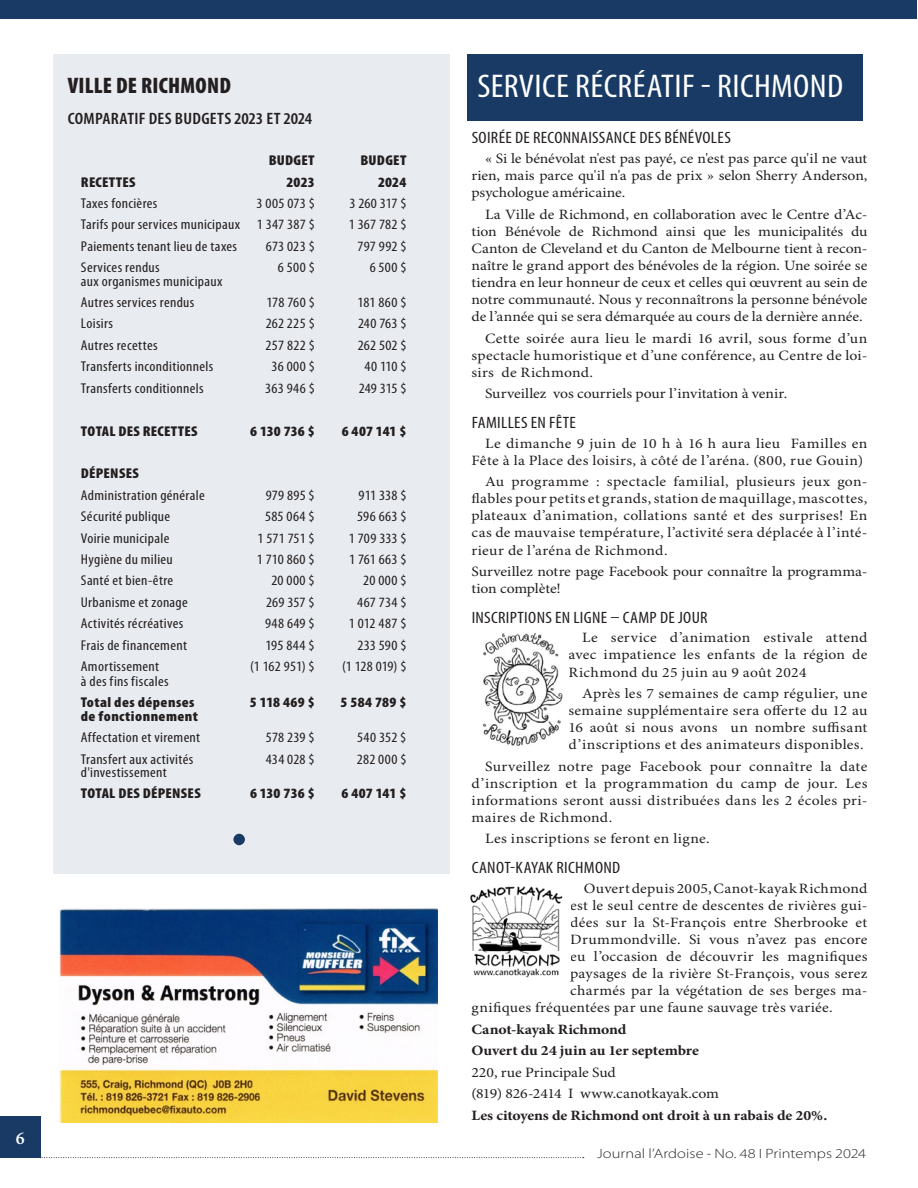
<style>
.page{position:relative;width:918px;height:1188px;background:#fff}
.page>*{position:absolute;margin:0;border:0;box-sizing:border-box;transform-origin:0 0}
.t1{font:90px "Stone Serif";color:#183a64}
.t2{font:condensed 33px "Myriad Pro";letter-spacing:.01em;color:#fff;scale:1.1 1}
.t3{font:900 condensed 22.5px "Myriad Pro";letter-spacing:.01em;color:#231f20}
.t4{font:600 18px "Minion Pro";color:#fff}
.t5{font:condensed 16.5px "Myriad Pro";letter-spacing:.015em;color:#231f20;scale:1.1 1}
.t6{font:600 condensed 16.5px "Myriad Pro";letter-spacing:.015em;color:#231f20;scale:1.1 1}
.t7{font:14.25px/17.1px "Minion Pro";letter-spacing:.015em;color:#231f20;text-align:justify;scale:1.1 1}
.t8{font:condensed 14.25px/21.5px "Myriad Pro";letter-spacing:.02em;color:#231f20;scale:1.1 1}
.t9{font:900 condensed 14.25px "Myriad Pro";letter-spacing:.015em;color:#231f20;scale:1.1 1}
.t10{font:700 14.25px/21.5px "Minion Pro";letter-spacing:-.01em;color:#231f20;scale:1.1 1}
.t11{font:14.25px/17.1px "Minion Pro";letter-spacing:-.005em;color:#231f20;scale:1.1 1}
.t12{font:300 semi-expanded 13.5px "Myriad Pro";letter-spacing:.005em;color:#231f20;scale:1.1 1}
</style>
<div class="page">
<div style="left:467px;top:54px;width:396px;height:67px;background:#183a64"></div>
<img style="left:60px;top:909px;width:378px;height:214px">
<img style="left:470px;top:886px;width:93px;height:92px">
<img style="left:482px;top:632px;width:81px;height:114px">
<svg style="left:41px;top:1157px;width:543px;height:1px"></svg>
<div style="left:0;top:1117px;width:41px;height:41px;background:#183a64"></div>
<div style="left:0;top:0;width:916px;height:19px;background:#183a64"></div>
<div style="left:54px;top:54px;width:396px;height:819px;background:#e8ebef"></div>
<h3 class="t3" style="left:68px;top:73px;width:165px">VILLE DE RICHMOND</h3>
<p class="t6" style="left:68px;top:109px;width:224px">COMPARATIF DES BUDGETS 2023 ET 2024</p>
<p class="t9" style="left:269px;top:153px;width:43px">BUDGET</p>
<p class="t9" style="left:361px;top:153px;width:43px">BUDGET</p>
<p class="t9" style="left:81px;top:174px;width:51px">RECETTES</p>
<p class="t9" style="left:287px;top:174px;width:27px">2023</p>
<p class="t9" style="left:378px;top:174px;width:27px">2024</p>
<p class="t8" style="left:81px;top:193px;width:71px">Taxes foncières</p>
<p class="t8" style="left:257px;top:193px;width:54px">3 005 073 $</p>
<p class="t8" style="left:349px;top:193px;width:53px">3 260 317 $</p>
<p class="t8" style="left:81px;top:214px;width:214px">Tarifs pour services municipaux 1 347 387 $</p>
<p class="t8" style="left:349px;top:214px;width:54px">1 367 782 $</p>
<p class="t8" style="left:81px;top:236px;width:144px">Paiements tenant lieu de taxes</p>
<p class="t8" style="left:266px;top:236px;width:46px">673 023 $</p>
<p class="t8" style="left:358px;top:236px;width:46px">797 992 $</p>
<p class="t8" style="left:81px;top:257px;width:73px">Services rendus</p>
<p class="t8" style="left:278px;top:257px;width:35px">6 500 $</p>
<p class="t8" style="left:370px;top:257px;width:35px">6 500 $</p>
<p class="t8" style="left:81px;top:270px;width:130px">aux organismes municipaux<br>Autres services rendus</p>
<p class="t8" style="left:267px;top:292px;width:45px">178 760 $</p>
<p class="t8" style="left:358px;top:292px;width:46px">181 860 $</p>
<p class="t8" style="left:81px;top:313px;width:31px">Loisirs</p>
<p class="t8" style="left:266px;top:313px;width:46px">262 225 $</p>
<p class="t8" style="left:358px;top:313px;width:46px">240 763 $</p>
<p class="t8" style="left:81px;top:335px;width:71px">Autres recettes</p>
<p class="t8" style="left:266px;top:335px;width:46px">257 822 $</p>
<p class="t8" style="left:358px;top:335px;width:46px">262 502 $</p>
<p class="t8" style="left:81px;top:356px;width:122px">Transferts inconditionnels</p>
<p class="t8" style="left:271px;top:356px;width:41px">36 000 $</p>
<p class="t8" style="left:364px;top:356px;width:40px">40 110 $</p>
<p class="t8" style="left:81px;top:378px;width:113px">Transferts conditionnels</p>
<p class="t8" style="left:265px;top:378px;width:46px">363 946 $</p>
<p class="t8" style="left:359px;top:378px;width:45px">249 315 $</p>
<p class="t9" style="left:81px;top:423px;width:108px">TOTAL DES RECETTES</p>
<p class="t9" style="left:250px;top:423px;width:60px">6 130 736 $</p>
<p class="t9" style="left:342px;top:423px;width:60px">6 407 141 $</p>
<p class="t9" style="left:81px;top:466px;width:54px">DÉPENSES</p>
<p class="t8" style="left:81px;top:485px;width:114px">Administration générale</p>
<p class="t8" style="left:266px;top:485px;width:46px">979 895 $</p>
<p class="t8" style="left:359px;top:485px;width:45px">911 338 $</p>
<p class="t8" style="left:81px;top:506px;width:83px">Sécurité publique</p>
<p class="t8" style="left:265px;top:506px;width:47px">585 064 $</p>
<p class="t8" style="left:357px;top:506px;width:46px">596 663 $</p>
<p class="t8" style="left:81px;top:527px;width:82px">Voirie municipale</p>
<p class="t8" style="left:257px;top:527px;width:54px">1 571 751 $</p>
<p class="t8" style="left:349px;top:527px;width:54px">1 709 333 $</p>
<p class="t8" style="left:81px;top:549px;width:85px">Hygiène du milieu</p>
<p class="t8" style="left:257px;top:549px;width:54px">1 710 860 $</p>
<p class="t8" style="left:349px;top:549px;width:54px">1 761 663 $</p>
<p class="t8" style="left:81px;top:570px;width:86px">Santé et bien-être</p>
<p class="t8" style="left:271px;top:570px;width:41px">20 000 $</p>
<p class="t8" style="left:363px;top:570px;width:41px">20 000 $</p>
<p class="t8" style="left:81px;top:592px;width:99px">Urbanisme et zonage</p>
<p class="t8" style="left:266px;top:592px;width:46px">269 357 $</p>
<p class="t8" style="left:357px;top:592px;width:46px">467 734 $</p>
<p class="t8" style="left:81px;top:613px;width:95px">Activités récréatives</p>
<p class="t8" style="left:265px;top:613px;width:47px">948 649 $</p>
<p class="t8" style="left:349px;top:613px;width:54px">1 012 487 $</p>
<p class="t8" style="left:81px;top:635px;width:98px">Frais de financement</p>
<p class="t8" style="left:265px;top:635px;width:46px">195 844 $</p>
<p class="t8" style="left:357px;top:635px;width:46px">233 590 $</p>
<p class="t8" style="left:81px;top:656px;width:73px">Amortissement</p>
<p class="t8" style="left:250px;top:656px;width:60px">(1 162 951) $</p>
<p class="t8" style="left:342px;top:656px;width:60px">(1 128 019) $</p>
<p class="t8" style="left:81px;top:671px;width:81px">à des fins fiscales</p>
<p class="t9" style="left:81px;top:695px;width:105px">Total des dépenses</p>
<p class="t9" style="left:250px;top:695px;width:60px">5 118 469 $</p>
<p class="t9" style="left:341px;top:695px;width:61px">5 584 789 $</p>
<p class="t9" style="left:81px;top:708px;width:108px">de fonctionnement</p>
<p class="t8" style="left:81px;top:727px;width:110px">Affectation et virement</p>
<p class="t8" style="left:266px;top:727px;width:46px">578 239 $</p>
<p class="t8" style="left:357px;top:727px;width:46px">540 352 $</p>
<p class="t8" style="left:81px;top:748px;width:104px">Transfert aux activités</p>
<p class="t8" style="left:266px;top:748px;width:46px">434 028 $</p>
<p class="t8" style="left:357px;top:748px;width:47px">282 000 $</p>
<p class="t8" style="left:81px;top:762px;width:80px">d'investissement</p>
<p class="t9" style="left:81px;top:786px;width:111px">TOTAL DES DÉPENSES</p>
<p class="t9" style="left:250px;top:786px;width:60px">6 130 736 $</p>
<p class="t9" style="left:342px;top:786px;width:60px">6 407 141 $</p>
<h1 class="t1" style="left:226px;top:759px;width:27px">.</h1>
<p class="t4" style="left:16px;top:1127px;width:10px">6</p>
<h2 class="t2" style="left:478px;top:68px;width:334px">SERVICE RÉCRÉATIF - RICHMOND</h2>
<p class="t5" style="left:472px;top:129px;width:237px">SOIRÉE DE RECONNAISSANCE DES BÉNÉVOLES</p>
<p class="t7" style="left:472px;top:151px;width:361px;text-indent:13px">« Si le bénévolat n'est pas payé, ce n'est pas parce qu'il ne vaut rien, mais parce qu'il n'a pas de prix » selon Sherry Anderson, psychologue américaine.</p>
<p class="t7" style="left:472px;top:206px;width:361px;text-indent:14px">La Ville de Richmond, en collaboration avec le Centre d’Ac&shy;tion Bénévole de Richmond ainsi que les municipalités du Canton de Cleveland et du Canton de Melbourne tient à recon&shy;naître le grand apport des bénévoles de la région. Une soirée se tiendra en leur honneur de ceux et celles qui œuvrent au sein de notre communauté. Nous y reconnaîtrons la personne bénévole de l’année qui se sera démarquée au cours de la dernière année.</p>
<p class="t7" style="left:472px;top:330px;width:361px;text-indent:13px">Cette soirée aura lieu le mardi 16 avril, sous forme d’un spectacle humoristique et d’une conférence, au Centre de loi&shy;sirs de Richmond.</p>
<p class="t7" style="left:485px;top:386px;width:276px">Surveillez vos courriels pour l’invitation à venir.</p>
<p class="t5" style="left:472px;top:413px;width:96px">FAMILLES EN FÊTE</p>
<p class="t7" style="left:472px;top:435px;width:361px;text-align:right">Le dimanche 9 juin de 10 h à 16 h aura lieu Familles en<br>Fête à la Place des loisirs, à côté de l’aréna. (800, rue Gouin)</p>
<p class="t7" style="left:472px;top:474px;width:361px;text-indent:14px">Au programme : spectacle familial, plusieurs jeux gon&shy;flables pour petits et grands, station de maquillage, mascottes, plateaux d’animation, collations santé et des surprises! En cas de mauvaise température, l’activité sera déplacée à l’inté&shy;rieur de l’aréna de Richmond.</p>
<p class="t11" style="left:472px;top:563px;width:361px">Surveillez notre page Facebook pour connaître la programma&shy;tion complète!</p>
<p class="t5" style="left:472px;top:608px;width:216px">INSCRIPTIONS EN LIGNE – CAMP DE JOUR</p>
<p class="t7" style="left:569px;top:630px;width:273px;text-indent:13px">Le service d’animation estivale attend avec impatience les enfants de la région de Richmond du 25 juin au 9 août 2024</p>
<p class="t7" style="left:569px;top:685px;width:273px;text-indent:13px">Après les 7 semaines de camp régulier, une semaine supplémentaire sera offerte du 12 au 16 août si nous avons un nombre suffisant d’inscriptions et des animateurs disponibles.</p>
<p class="t7" style="left:472px;top:758px;width:361px;text-indent:14px">Surveillez notre page Facebook pour connaître la date d’inscription et la programmation du camp de jour. Les informations seront aussi distribuées dans les 2 écoles pri&shy;maires de Richmond.</p>
<p class="t7" style="left:485px;top:831px;width:206px">Les inscriptions se feront en ligne.</p>
<p class="t5" style="left:472px;top:859px;width:137px">CANOT-KAYAK RICHMOND</p>
<p class="t7" style="left:584px;top:880px;width:259px">Ouvert depuis 2005, Canot-kayak Richmond</p>
<p class="t7" style="left:570px;top:897px;width:272px">est le seul centre de descentes de rivières gui-</p>
<p class="t7" style="left:570px;top:914px;width:272px">dées sur la St-François entre Sherbrooke et</p>
<p class="t7" style="left:570px;top:932px;width:272px">Drummondville. Si vous n’avez pas encore</p>
<p class="t7" style="left:570px;top:949px;width:272px">eu l’occasion de découvrir les magnifiques</p>
<p class="t7" style="left:570px;top:966px;width:272px">paysages de la rivière St-François, vous serez</p>
<p class="t7" style="left:570px;top:983px;width:272px">charmés par la végétation de ses berges ma-</p>
<p class="t7" style="left:472px;top:1000px;width:330px">gnifiques fréquentées par une faune sauvage très variée.</p>
<p class="t10" style="left:472px;top:1019px;width:208px">Canot-kayak Richmond<br>Ouvert du 24 juin au 1er septembre</p>
<p class="t7" style="left:472px;top:1062px;width:227px;line-height:21.5px">220, rue Principale Sud<br>(819) 826-2414 I www.canotkayak.com</p>
<p class="t10" style="left:472px;top:1105px;width:325px">Les citoyens de Richmond ont droit à un rabais de 20%.</p>
<p class="t12" style="left:597px;top:1146px;width:246px">Journal l’Ardoise - No. 48 I Printemps 2024</p>
</div>
